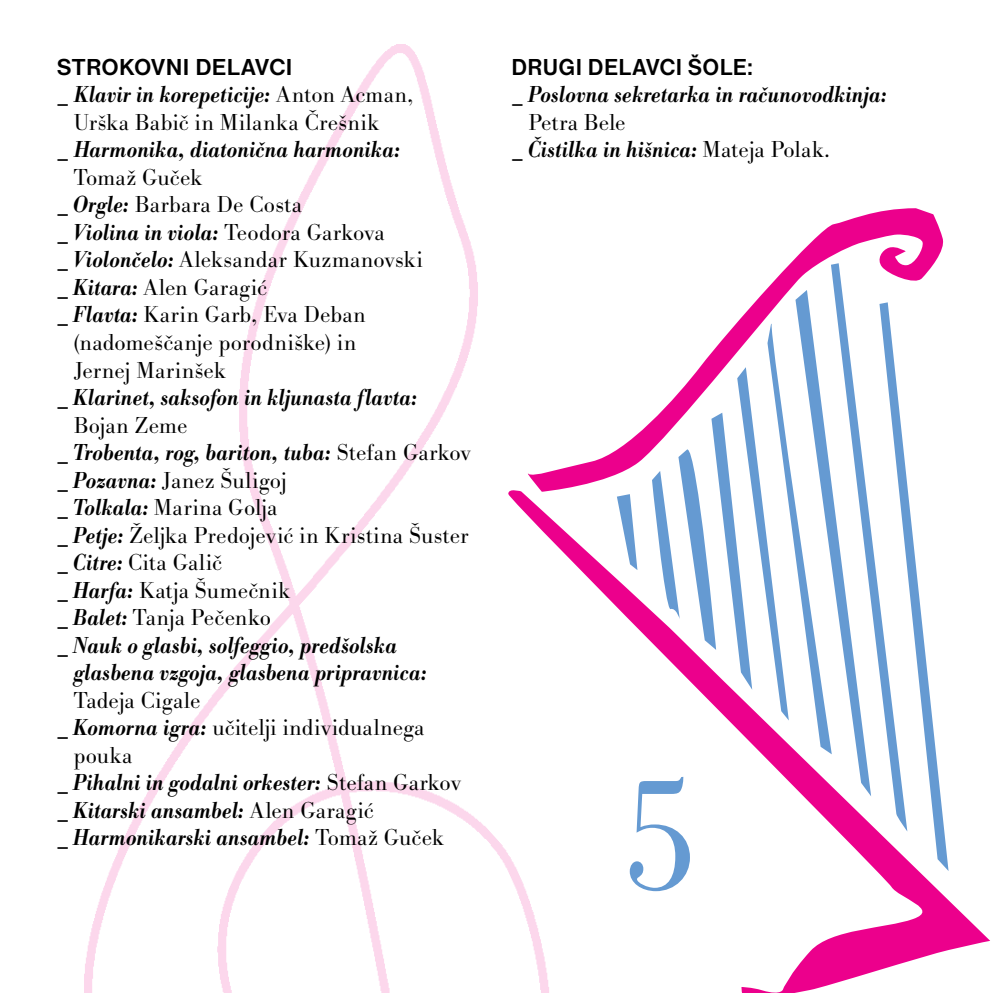
<style>
.page{position:relative;width:993px;height:993px;background:#fff}
.page>*{position:absolute;margin:0;border:0;box-sizing:border-box;transform-origin:0 0}
.t1{font:167.5px "Bodoni Ant TCE Ligh";color:#659ad2;scale:.94 1}
.t2{font:italic 600 24px/27.5px "Bodoni Ant TCE";letter-spacing:.005em;color:#000;scale:.9 1}
.t3{font:24px/27.5px "Bodoni Ant TCE Ligh";letter-spacing:.01em;color:#000}
.t4{font:700 24px "Nimbus San DCE";letter-spacing:.015em;color:#000}
.s1{font-family:"Bodoni Ant TCE Ligh";font-weight:400;font-style:normal}
.s2{font-family:"Bodoni Ant TCE";font-weight:600;font-style:italic}
</style>
<div class="page">
<img style="left:84px;top:44px;width:424px;height:948px">
<svg style="left:528px;top:208px;width:416px;height:279px"></svg>
<svg style="left:508px;top:487px;width:481px;height:505px"></svg>
<svg style="left:879px;top:302px;width:69px;height:568px"></svg>
<svg style="left:830px;top:263px;width:77px;height:568px"></svg>
<svg style="left:651px;top:290px;width:219px;height:506px"></svg>
<svg style="left:616px;top:494px;width:21px;height:76px"></svg>
<p class="t4" style="left:57px;top:53px;width:237px">STROKOVNI DELAVCI</p>
<p class="t2" style="left:57px;top:81px;width:398px">_ Klavir in korepeticije: <span class="s1">Anton Acman,</span></p>
<p class="t3" style="left:74px;top:109px;width:307px">Urška Babič in Milanka Črešnik</p>
<p class="t2" style="left:57px;top:136px;width:383px">_ Harmonika, diatonična harmonika:</p>
<p class="t3" style="left:57px;top:164px;width:246px;text-indent:17px">Tomaž Guček<br><span class="s2">_ Orgle:</span> Barbara De Costa</p>
<p class="t2" style="left:57px;top:219px;width:366px">_ Violina in viola: <span class="s1">Teodora Garkova</span></p>
<p class="t3" style="left:57px;top:246px;width:367px"><span class="s2">_ Violončelo:</span> Aleksandar Kuzmanovski</p>
<p class="t3" style="left:57px;top:274px;width:211px"><span class="s2">_ Kitara:</span> Alen Garagić</p>
<p class="t3" style="left:57px;top:301px;width:310px"><span class="s2">_ Flavta:</span> Karin Garb, Eva Deban</p>
<p class="t3" style="left:74px;top:329px;width:284px">(nadomeščanje porodniške) in</p>
<p class="t3" style="left:74px;top:356px;width:153px">Jernej Marinšek</p>
<p class="t2" style="left:57px;top:384px;width:402px">_ Klarinet, saksofon in kljunasta flavta:</p>
<p class="t3" style="left:74px;top:411px;width:115px">Bojan Zeme</p>
<p class="t2" style="left:57px;top:439px;width:461px">_ Trobenta, rog, bariton, tuba: <span class="s1">Stefan Garkov</span></p>
<p class="t3" style="left:57px;top:466px;width:413px"><span class="s2">_ Pozavna:</span> Janez Šuligoj<br><span class="s2">_ Tolkala:</span> Marina Golja<br><span class="s2">_ Petje:</span> Željka Predojević in Kristina Šuster <span class="s2">_ Citre:</span> Cita Galič<br><span class="s2">_ Harfa:</span> Katja Šumečnik<br><span class="s2">_ Balet:</span> Tanja Pečenko</p>
<p class="t2" style="left:74px;top:631px;width:393px;text-indent:-17px">_ Nauk o glasbi, solfeggio, predšolska glasbena vzgoja, glasbena pripravnica:</p>
<p class="t3" style="left:74px;top:686px;width:128px">Tadeja Cigale</p>
<p class="t3" style="left:57px;top:714px;width:369px"><span class="s2">_ Komorna igra:</span> učitelji individualnega</p>
<p class="t3" style="left:74px;top:741px;width:60px">pouka</p>
<p class="t2" style="left:57px;top:769px;width:450px">_ Pihalni in godalni orkester: <span class="s1">Stefan Garkov </span>_ Kitarski ansambel: <span class="s1">Alen Garagić<br></span>_ Harmonikarski ansambel: <span class="s1">Tomaž Guček</span></p>
<p class="t4" style="left:511px;top:53px;width:243px">DRUGI DELAVCI ŠOLE:</p>
<p class="t2" style="left:511px;top:81px;width:418px">_ Poslovna sekretarka in računovodkinja:</p>
<p class="t3" style="left:528px;top:109px;width:99px">Petra Bele</p>
<p class="t2" style="left:511px;top:136px;width:355px">_ Čistilka in hišnica: <span class="s1">Mateja Polak.</span></p>
<h1 class="t1" style="left:620px;top:745px;width:85px">5</h1>
</div>
